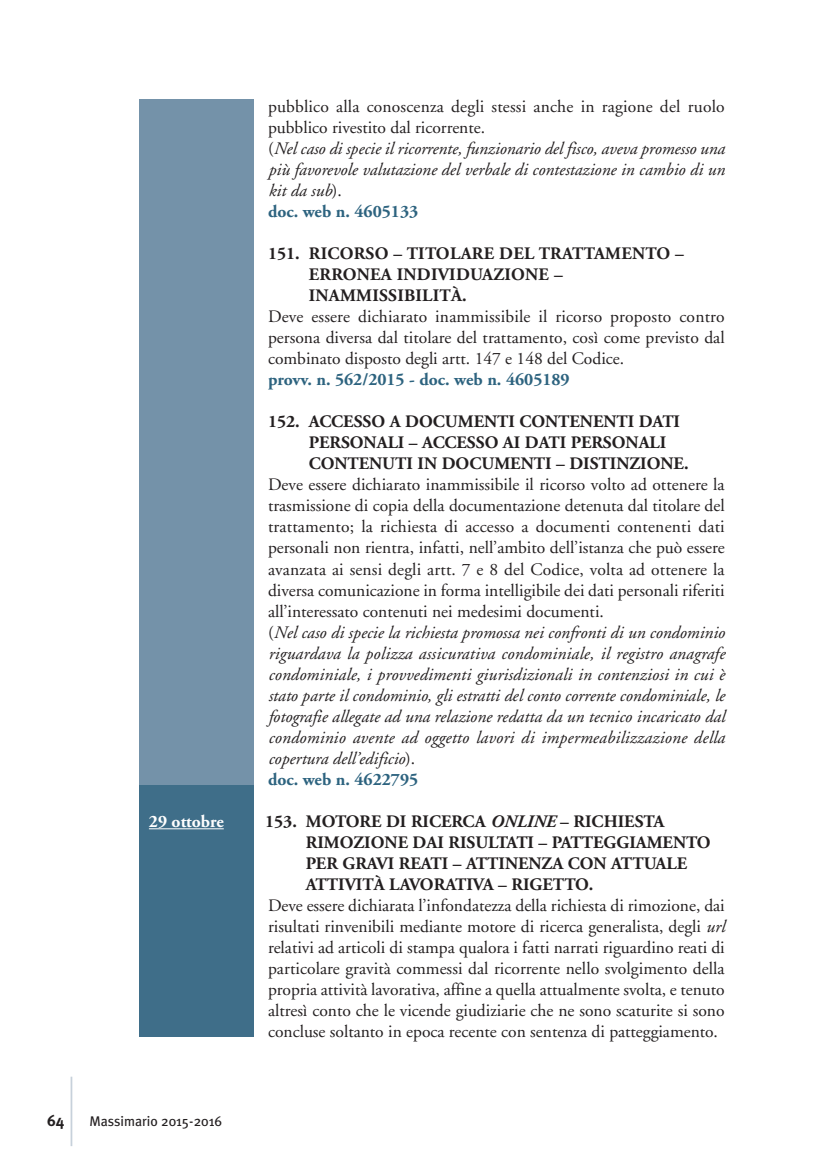
<style>
.page{position:relative;width:819px;height:1166px;background:#fff}
.page>*{position:absolute;margin:0;border:0;box-sizing:border-box;transform-origin:0 0}
.t1{font:17.5px/21px "Adobe Garamond";color:#231f20;text-align:justify}
.t2{font:700 17.5px/21px "Adobe Garamond";color:#231f20}
.t3{font:italic 17.5px/21px "Adobe Garamond";letter-spacing:-.005em;color:#231f20}
.t4{font:700 17.5px "Adobe Garamond";color:#2d637f}
.t5{font:700 17.5px "Adobe Garamond";color:#fff}
.t6{font:700 15.75px "Meta Plus";color:#231f20}
.t7{font:14px "Meta Plus";color:#231f20}
.s1{font-style:normal}
.s2{font-weight:700;font-style:normal;color:#2d637f}
.s3{font-style:italic}
.s4{font-weight:700;color:#2d637f}
</style>
<div class="page">
<div style="left:139px;top:99px;width:114px;height:686px;background:#7492a9"></div>
<div style="left:139px;top:785px;width:114px;height:252px;background:#3f6e89"></div>
<hr style="left:149px;top:828px;width:75px;height:1px;background:#fff">
<hr style="left:71px;top:1076px;width:1px;height:70px;background:#c7d1db">
<p class="t3" style="left:268px;top:97px;width:458px"><span class="s1">pubblico alla conoscenza degli stessi anche in ragione del ruolo pubblico rivestito dal ricorrente.<br>(</span>Nel caso di specie il ricorrente, funzionario del fisco, aveva promesso una più favorevole valutazione del verbale di contestazione in cambio di un kit da sub<span class="s1">).<br></span><span class="s2">doc. web n. 4605133</span></p>
<p class="t2" style="left:309px;top:245px;width:376px;text-indent:-41px">151. RICORSO – TITOLARE DEL TRATTAMENTO –<br>ERRONEA INDIVIDUAZIONE –<br>INAMMISSIBILITÀ.</p>
<p class="t1" style="left:268px;top:308px;width:458px">Deve essere dichiarato inammissibile il ricorso proposto contro persona diversa dal titolare del trattamento, così come previsto dal combinato disposto degli artt. 147 e 148 del Codice.</p>
<p class="t4" style="left:268px;top:373px;width:303px">provv. n. 562/2015 - doc. web n. 4605189</p>
<p class="t2" style="left:309px;top:413px;width:381px;text-indent:-41px">152. ACCESSO A DOCUMENTI CONTENENTI DATI<br>PERSONALI – ACCESSO AI DATI PERSONALI<br>CONTENUTI IN DOCUMENTI – DISTINZIONE.</p>
<p class="t1" style="left:268px;top:476px;width:458px;text-align:left">Deve essere dichiarato inammissibile il ricorso volto ad ottenere la trasmissione di copia della documentazione detenuta dal titolare del trattamento; la richiesta di accesso a documenti contenenti dati personali non rientra, infatti, nell’ambito dell’istanza che può essere avanzata ai sensi degli artt. 7 e 8 del Codice, volta ad ottenere la diversa comunicazione in forma intelligibile dei dati personali riferiti all’interessato contenuti nei medesimi documenti.<br>(<span class="s3">Nel caso di specie la richiesta promossa nei confronti di un condominio riguardava la polizza assicurativa condominiale, il registro anagrafe condominiale, i provvedimenti giurisdizionali in contenziosi in cui è stato parte il condominio, gli estratti del conto corrente condominiale, le fotografie allegate ad una relazione redatta da un tecnico incaricato dal condominio avente ad oggetto lavori di impermeabilizzazione della copertura dell’edificio</span>).<br><span class="s4">doc. web n. 4622795</span></p>
<p class="t5" style="left:149px;top:814px;width:76px">29 ottobre</p>
<p class="t2" style="left:306px;top:812px;width:406px;text-indent:-41px">153. MOTORE DI RICERCA <span class="s3">ONLINE</span> – RICHIESTA RIMOZIONE DAI RISULTATI – PATTEGGIAMENTO PER GRAVI REATI – ATTINENZA CON ATTUALE ATTIVITÀ LAVORATIVA – RIGETTO.</p>
<p class="t1" style="left:268px;top:896px;width:458px">Deve essere dichiarata l’infondatezza della richiesta di rimozione, dai risultati rinvenibili mediante motore di ricerca generalista, degli <span class="s3">url </span>relativi ad articoli di stampa qualora i fatti narrati riguardino reati di particolare gravità commessi dal ricorrente nello svolgimento della propria attività lavorativa, affine a quella attualmente svolta, e tenuto altresì conto che le vicende giudiziarie che ne sono scaturite si sono concluse soltanto in epoca recente con sentenza di patteggiamento.</p>
<p class="t6" style="left:47px;top:1112px;width:19px">64</p>
<p class="t7" style="left:89px;top:1114px;width:134px">Massimario 2015-2016</p>
</div>
